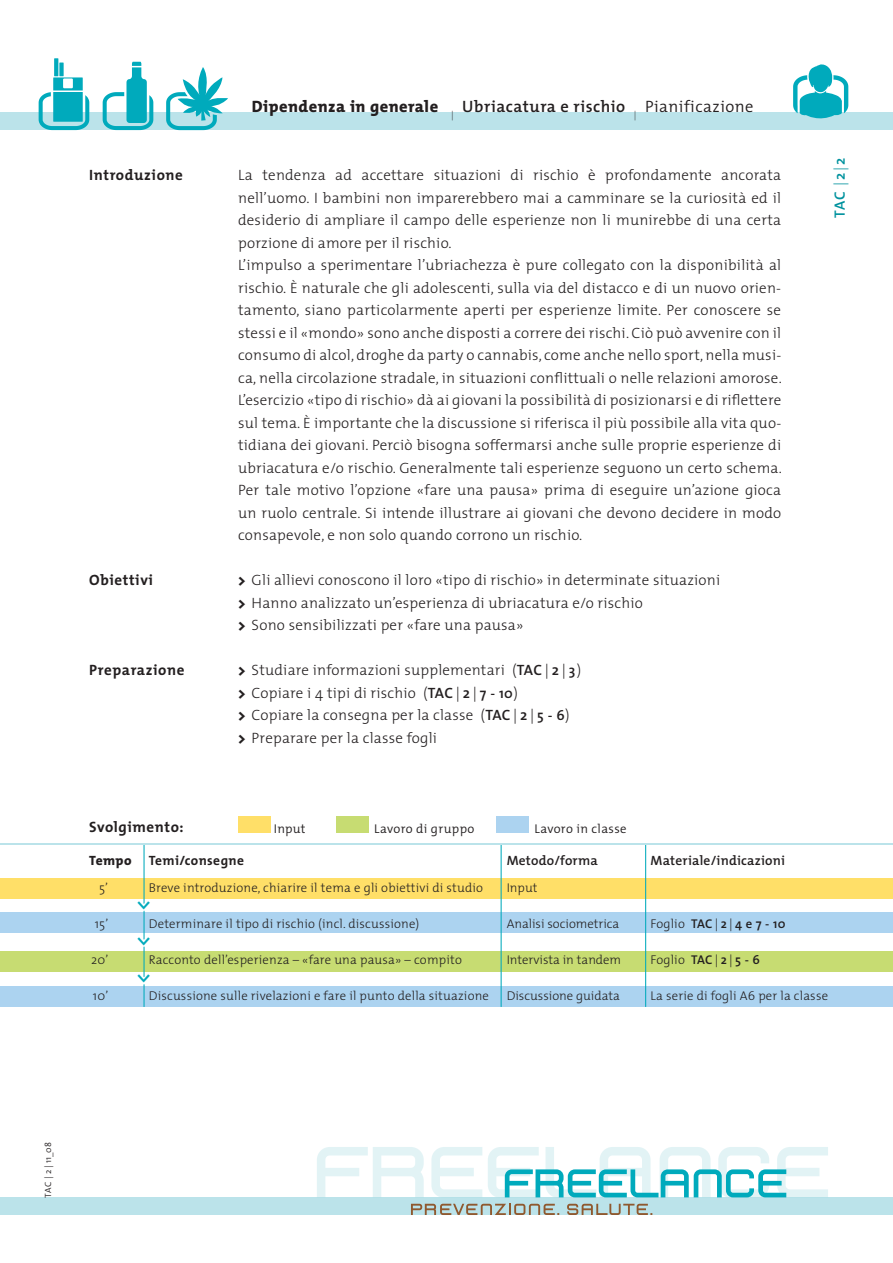
<style>
.page{position:relative;width:893px;height:1263px;background:#fff}
.page>*{position:absolute;margin:0;border:0;box-sizing:border-box;transform-origin:0 0}
.t1{font:600 21px "The Mix";color:#00aabc}
.t2{font:800 16.5px "The Mix";letter-spacing:.03em;color:#231f20}
.t3{font:300 15px/22.5px "The Mix";letter-spacing:.015em;color:#231f20}
.t4{font:700 15px "The Mix";letter-spacing:.04em;color:#231f20}
.t5{font:600 15px "The Mix";color:#00929e}
.t6{font:600 13.5px "The Mix";letter-spacing:.015em;color:#231f20}
.t7{font:700 13.5px "The Mix";letter-spacing:.03em;color:#231f20}
.t8{font:800 13.5px "The Mix";letter-spacing:.03em;color:#231f20}
.t9{font:300 12.75px "The Mix";letter-spacing:.015em;color:#231f20}
.t10{font:300 12.75px "The Mix";letter-spacing:.03em;color:#231f20}
.t11{font:600 12.75px "The Mix";color:#231f20}
.t12{font:300 9px "The Mix";letter-spacing:.03em;color:#231f20}
.s1{font-weight:600}
.s2{font-weight:300}
.s3{font-weight:800}
.s4{font-weight:600;font-size:14.25px}
</style>
<div class="page">
<div style="left:0;top:112px;width:893px;height:18px;background:#bbe3ea"></div>
<div style="left:0;top:1197px;width:893px;height:18px;background:#bbe3ea"></div>
<svg style="left:317px;top:1147px;width:107px;height:50px"></svg>
<svg style="left:431px;top:1147px;width:51px;height:50px"></svg>
<svg style="left:488px;top:1147px;width:340px;height:51px"></svg>
<svg style="left:411px;top:1204px;width:148px;height:11px"></svg>
<svg style="left:567px;top:1204px;width:86px;height:11px"></svg>
<svg style="left:793px;top:64px;width:55px;height:54px"></svg>
<svg style="left:166px;top:67px;width:62px;height:63px"></svg>
<svg style="left:39px;top:58px;width:50px;height:72px"></svg>
<svg style="left:103px;top:62px;width:50px;height:68px"></svg>
<div style="left:0;top:878px;width:893px;height:20px;background:#ffdf68"></div>
<div style="left:0;top:913px;width:893px;height:20px;background:#acd3f0"></div>
<div style="left:0;top:951px;width:893px;height:20px;background:#c7dc72"></div>
<div style="left:0;top:986px;width:893px;height:21px;background:#acd3f0"></div>
<hr style="left:144px;top:844px;width:1px;height:163px;background:#00aabc">
<hr style="left:501px;top:844px;width:1px;height:163px;background:#00aabc">
<hr style="left:645px;top:844px;width:1px;height:163px;background:#00aabc">
<hr style="left:0;top:843px;width:893px;height:2px;background:#bbe3ea">
<svg style="left:134px;top:897px;width:20px;height:16px"></svg>
<svg style="left:143px;top:932px;width:2px;height:17px"></svg>
<svg style="left:134px;top:970px;width:20px;height:17px"></svg>
<div style="left:497px;top:816px;width:32px;height:16px;background:#acd3f0"></div>
<div style="left:337px;top:816px;width:32px;height:16px;background:#c7dc72"></div>
<div style="left:238px;top:816px;width:32px;height:16px;background:#ffdf68"></div>
<p class="t4" style="left:89px;top:162px;width:95px">Introduzione</p>
<p class="t4" style="left:89px;top:567px;width:65px">Obiettivi</p>
<p class="t4" style="left:89px;top:657px;width:97px">Preparazione</p>
<p class="t4" style="left:89px;top:815px;width:96px">Svolgimento:</p>
<p class="t2" style="left:252px;top:93px;width:503px">Dipendenza in generale <sub>|</sub> <span class="s1">Ubriacatura e rischio</span> <sub>|</sub> <span class="s2">Pianificazione</span></p>
<p class="t3" style="left:238px;top:163px;width:545px">La tendenza ad accettare situazioni di rischio è profondamente ancorata nell’uomo. I bambini non imparerebbero mai a camminare se la curiosità ed il desiderio di ampliare il campo delle esperienze non li munirebbe di una certa porzione di amore per il rischio.<br>L’impulso a sperimentare l’ubriachezza è pure collegato con la disponibilità al rischio. È naturale che gli adolescenti, sulla via del distacco e di un nuovo orien&shy;tamento, siano particolarmente aperti per esperienze limite. Per conoscere se stessi e il «mondo» sono anche disposti a correre dei rischi. Ciò può avvenire con il consumo di alcol, droghe da party o cannabis, come anche nello sport, nella musi&shy;ca, nella circolazione stradale, in situazioni conflittuali o nelle relazioni amorose.<br>L’esercizio «tipo di rischio» dà ai giovani la possibilità di posizionarsi e di riflettere sul tema. È importante che la discussione si riferisca il più possibile alla vita quo&shy;tidiana dei giovani. Perciò bisogna soffermarsi anche sulle proprie esperienze di ubriacatura e/o rischio. Generalmente tali esperienze seguono un certo schema.<br>Per tale motivo l’opzione «fare una pausa» prima di eseguire un’azione gioca un ruolo centrale. Si intende illustrare ai giovani che devono decidere in modo consapevole, e non solo quando corrono un rischio.</p>
<p class="t3" style="left:238px;top:568px;width:484px"><span class="s3">&gt;</span> Gli allievi conoscono il loro «tipo di rischio» in determinate situazioni <span class="s3">&gt;</span> Hanno analizzato un’esperienza di ubriacatura e/o rischio<br><span class="s3">&gt;</span> Sono sensibilizzati per «fare una pausa»</p>
<p class="t3" style="left:238px;top:658px;width:345px"><span class="s3">&gt;</span> Studiare informazioni supplementari (<span class="s1">TAC</span> | <span class="s1">2</span> | <span class="s4">3</span>) <span class="s3">&gt;</span> Copiare i 4 tipi di rischio (<span class="s1">TAC</span> | <span class="s1">2</span> | <span class="s4">7 - 10</span>)<br><span class="s3">&gt;</span> Copiare la consegna per la classe (<span class="s1">TAC</span> | <span class="s1">2</span> | <span class="s4">5 - 6</span>) <span class="s3">&gt;</span> Preparare per la classe fogli</p>
<p class="t10" style="left:274px;top:818px;width:33px">Input</p>
<p class="t10" style="left:374px;top:818px;width:102px">Lavoro di gruppo</p>
<p class="t10" style="left:535px;top:818px;width:94px">Lavoro in classe</p>
<p class="t5" style="left:827px;top:218px;width:62px;rotate:-90deg">TAC <span class="s2">|</span> 2 <span class="s2">|</span> 2</p>
<p class="t7" style="left:149px;top:849px;width:97px">Temi/consegne</p>
<p class="t9" style="left:149px;top:877px;width:336px">Breve introduzione, chiarire il tema e gli obiettivi di studio</p>
<p class="t9" style="left:149px;top:913px;width:272px">Determinare il tipo di rischio (incl. discussione)</p>
<p class="t9" style="left:149px;top:949px;width:315px">Racconto dell’esperienza – «fare una pausa» – compito</p>
<p class="t9" style="left:149px;top:985px;width:342px">Discussione sulle rivelazioni e fare il punto della situazione</p>
<p class="t8" style="left:89px;top:849px;width:44px">Tempo</p>
<p class="t9" style="left:99px;top:877px;width:11px">5’</p>
<p class="t9" style="left:95px;top:913px;width:15px">15’</p>
<p class="t9" style="left:91px;top:949px;width:19px">20’</p>
<p class="t9" style="left:93px;top:985px;width:17px">10’</p>
<h1 class="t1" style="left:163px;top:900px;width:48px;rotate:90deg">&gt; &gt;</h1>
<h1 class="t1" style="left:163px;top:973px;width:12px;rotate:90deg">&gt;</h1>
<p class="t6" style="left:507px;top:849px;width:93px">Metodo/forma</p>
<p class="t9" style="left:507px;top:877px;width:32px">Input</p>
<p class="t9" style="left:507px;top:913px;width:114px">Analisi sociometrica</p>
<p class="t9" style="left:507px;top:949px;width:116px">Intervista in tandem</p>
<p class="t9" style="left:507px;top:985px;width:115px">Discussione guidata</p>
<p class="t6" style="left:651px;top:849px;width:136px">Materiale/indicazioni</p>
<p class="t11" style="left:651px;top:913px;width:136px"><span class="s2">Foglio</span> TAC <span class="s2">|</span> 2 <span class="s2">|</span> 4 e 7 - 10</p>
<p class="t9" style="left:651px;top:949px;width:111px">Foglio <span class="s1">TAC</span> | <span class="s1">2</span> | <span class="s1">5 - 6</span></p>
<p class="t9" style="left:651px;top:985px;width:179px">La serie di fogli A6 per la classe</p>
<p class="t12" style="left:41px;top:1198px;width:58px;rotate:-90deg">TAC | 2 | 11_08</p>
</div>
